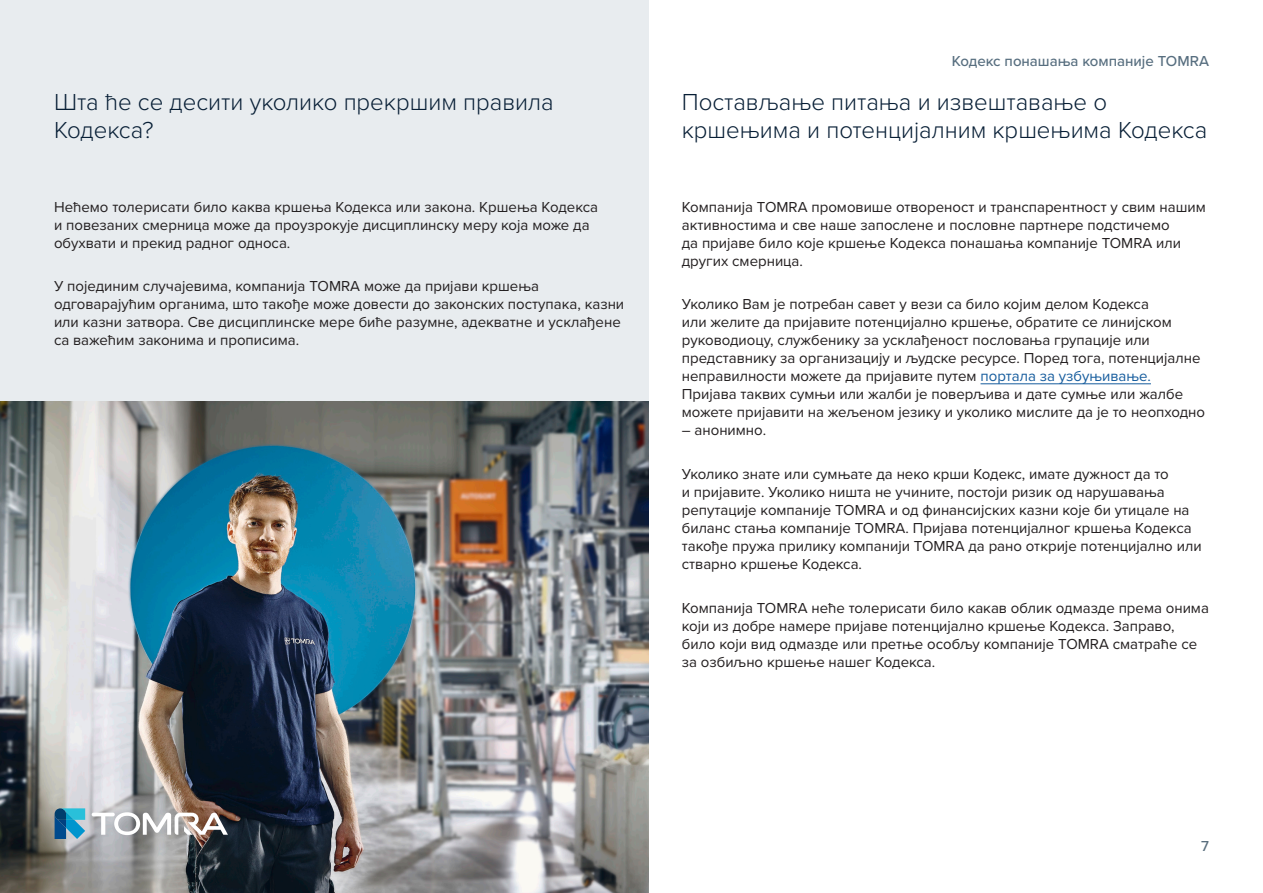
<style>
.page{position:relative;width:1263px;height:893px;background:#fff}
.page>*{position:absolute;margin:0;border:0;box-sizing:border-box;transform-origin:0 0}
.Sub_heading{font:300 24px/28.8px "Proxima Nova";color:#081f36}
.t1{font:15px/18px "Proxima Nova";color:#231f20}
.t2{font:500 15px "Proxima Nova";color:#576e7f}
.t3{font:500 15px "Proxima Nova";color:#596e7d}
.s1{color:#175d9e}
</style>
<div class="page">
<div style="left:0;top:0;width:648px;height:893px;background:#e8ecef"></div>
<img style="left:0;top:402px;width:648px;height:491px">
<hr style="left:980px;top:383px;width:171px;height:1px;background:#175d9e">
<svg style="left:91px;top:812px;width:137px;height:23px"></svg>
<svg style="left:54px;top:808px;width:31px;height:31px"></svg>
<p class="Sub_heading" style="left:54px;top:86px;width:501px">Шта ће се десити уколико прекршим правила<br>Кодекса?</p>
<p class="t1" style="left:54px;top:197px;width:545px">Нећемо толерисати било каква кршења Кодекса или закона. Кршења Кодекса и повезаних смерница може да проузрокује дисциплинску меру која може да обухвати и прекид радног односа.</p>
<p class="t1" style="left:54px;top:277px;width:572px">У појединим случајевима, компанија TOMRA може да пријави кршења одговарајућим органима, што такође може довести до законских поступака, казни или казни затвора. Све дисциплинске мере биће разумне, адекватне и усклађене са важећим законима и прописима.</p>
<p class="t2" style="left:952px;top:50px;width:259px">Кодекс понашања компаније TOMRA</p>
<p class="Sub_heading" style="left:682px;top:86px;width:527px">Постављање питања и извештавање о кршењима и потенцијалним кршењима Кодекса</p>
<p class="t1" style="left:682px;top:197px;width:525px">Компанија TOMRA промовише отвореност и транспарентност у свим нашим активностима и све наше запослене и пословне партнере подстичемо<br>да пријаве било које кршење Кодекса понашања компаније TOMRA или других смерница.</p>
<p class="t1" style="left:682px;top:295px;width:525px">Уколико Вам је потребан савет у вези са било којим делом Кодекса<br>или желите да пријавите потенцијално кршење, обратите се линијском руководиоцу, службенику за усклађеност пословања групације или представнику за организацију и људске ресурсе. Поред тога, потенцијалне неправилности можете да пријавите путем <span class="s1">портала за узбуњивање.<br></span>Пријава таквих сумњи или жалби је поверљива и дате сумње или жалбе можете пријавити на жељеном језику и уколико мислите да је то неопходно</p>
<p class="t1" style="left:682px;top:421px;width:86px">– анонимно.</p>
<p class="t1" style="left:682px;top:464px;width:521px">Уколико знате или сумњате да неко крши Кодекс, имате дужност да то<br>и пријавите. Уколико ништа не учините, постоји ризик од нарушавања репутације компаније TOMRA и од финансијских казни које би утицале на биланс стања компаније TOMRA. Пријава потенцијалног кршења Кодекса такође пружа прилику компанији TOMRA да рано открије потенцијално или стварно кршењe Кодекса.</p>
<p class="t1" style="left:682px;top:598px;width:529px">Компанија TOMRA неће толерисати било какав облик одмазде према онима који из добре намере пријаве потенцијално кршење Кодекса. Заправо, било који вид одмазде или претње особљу компаније TOMRA сматраће се за озбиљно кршење нашег Кодекса.</p>
<p class="t3" style="left:1201px;top:835px;width:9px">7</p>
</div>
